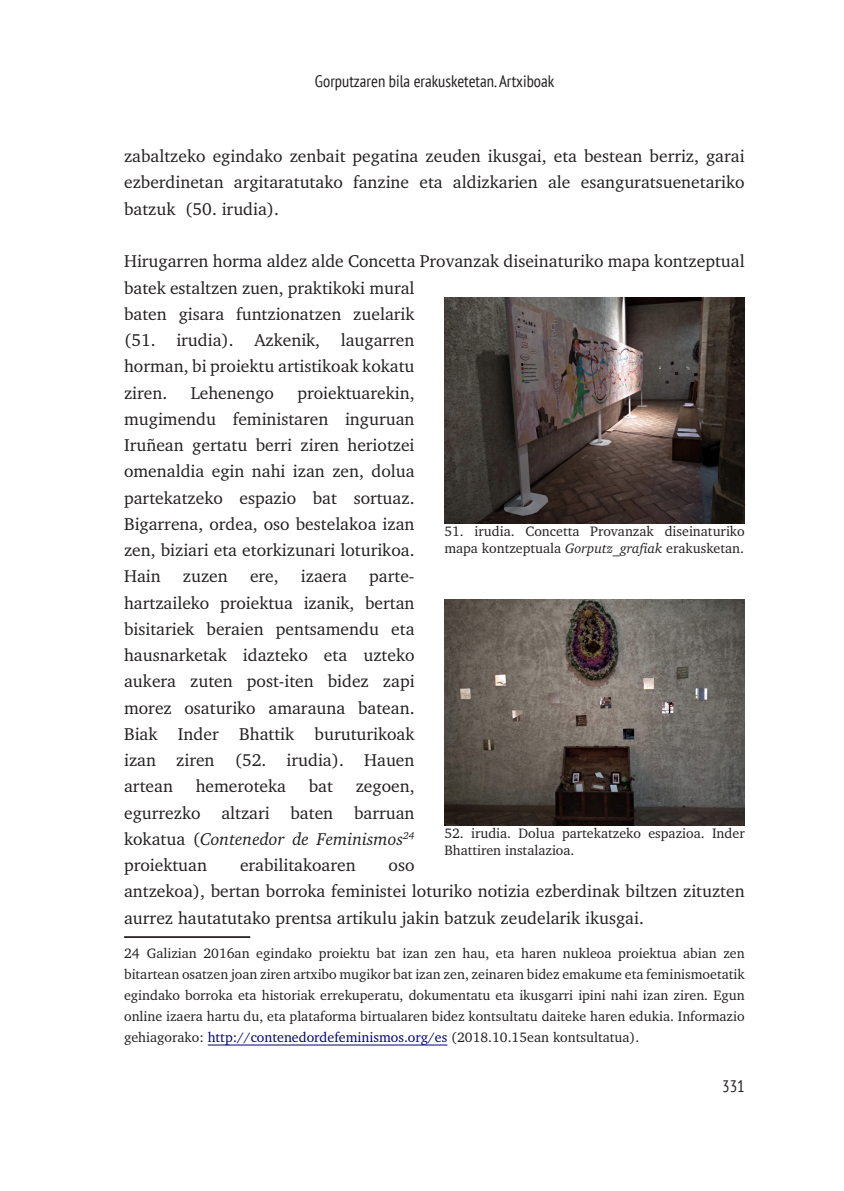
<style>
.page{position:relative;width:844px;height:1191px;background:#fff}
.page>*{position:absolute;margin:0;border:0;box-sizing:border-box;transform-origin:0 0}
.t1{font:17.5px/26.2px "Charter";color:#231f20;text-align:justify}
.t2{font:condensed 16.62px "PT Sans";color:#231f20}
.Orri_oina{font:14px/21px "Charter";color:#231f20}
.s1{font-style:italic}
.s2{color:#000080}
</style>
<div class="page">
<hr style="left:124px;top:936px;width:126px;height:2px;background:#231f20">
<hr style="left:208px;top:1044px;width:239px;height:1px;background:#000080">
<img style="left:444px;top:298px;width:300px;height:226px">
<img style="left:444px;top:599px;width:300px;height:226px">
<p class="t2" style="left:315px;top:71px;width:241px">Gorputzaren bila erakusketetan. Artxiboak</p>
<p class="t1" style="left:124px;top:143px;width:622px">zabaltzeko egindako zenbait pegatina zeuden ikusgai, eta bestean berriz, garai ezberdinetan argitaratutako fanzine eta aldizkarien ale esanguratsuenetariko batzuk (50. irudia).</p>
<p class="t1" style="left:124px;top:248px;width:622px;text-align:left">Hirugarren horma aldez alde Concetta Provanzak diseinaturiko mapa kontzeptual batek estaltzen zuen, praktikoki mural<br>baten gisara funtzionatzen zuelarik<br>(51. irudia). Azkenik, laugarren<br>horman, bi proiektu artistikoak kokatu<br>ziren.</p>
<p class="t1" style="left:124px;top:379px;width:292px;text-indent:173px">proiektuarekin, mugimendu feministaren inguruan Iruñean gertatu berri ziren heriotzei omenaldia egin nahi izan zen, dolua partekatzeko espazio bat sortuaz.<br>Bigarrena, ordea, oso bestelakoa izan zen, biziari eta etorkizunari loturikoa.<br>Hain</p>
<p class="t1" style="left:191px;top:379px;width:85px">Lehenengo</p>
<p class="Orri_oina" style="left:444px;top:523px;width:302px;line-height:16.8px">51. irudia. Concetta Provanzak diseinaturiko mapa kontzeptuala <span class="s1">Gorputz_grafiak</span> erakusketan.</p>
<p class="t1" style="left:183px;top:563px;width:46px">zuzen</p>
<p class="t1" style="left:250px;top:563px;width:30px">ere,</p>
<p class="t1" style="left:301px;top:563px;width:48px">izaera</p>
<p class="t1" style="left:124px;top:563px;width:292px;text-indent:245px">parte&shy;hartzaileko proiektua izanik, bertan bisitariek beraien pentsamendu eta hausnarketak idazteko eta uzteko aukera zuten post-iten bidez zapi morez osaturiko amarauna batean.<br>Biak Inder Bhattik buruturikoak izan ziren (52. irudia). Hauen artean</p>
<p class="t1" style="left:196px;top:773px;width:92px">hemeroteka</p>
<p class="t1" style="left:309px;top:773px;width:26px">bat</p>
<p class="t1" style="left:124px;top:773px;width:292px;text-indent:231px">zegoen, egurrezko altzari baten barruan kokatua (<span class="s1">Contenedor de Feminismos</span><sup>24 </sup>proiektuan</p>
<p class="Orri_oina" style="left:444px;top:824px;width:302px;line-height:16.8px">52. irudia. Dolua partekatzeko espazioa. Inder<br>Bhattiren instalazioa.</p>
<p class="t1" style="left:240px;top:851px;width:117px">erabilitakoaren</p>
<p class="t1" style="left:124px;top:851px;width:622px;text-align:left;text-indent:264px">oso<br>antzekoa), bertan borroka feministei loturiko notizia ezberdinak biltzen zituzten aurrez hautatutako prentsa artikulu jakin batzuk zeudelarik ikusgai.</p>
<p class="Orri_oina" style="left:124px;top:942px;width:622px;text-align:justify">24 Galizian 2016an egindako proiektu bat izan zen hau, eta haren nukleoa proiektua abian zen bitartean osatzen joan ziren artxibo mugikor bat izan zen, zeinaren bidez emakume eta feminismoetatik egindako borroka eta historiak errekuperatu, dokumentatu eta ikusgarri ipini nahi izan ziren. Egun online izaera hartu du, eta plataforma birtualaren bidez kontsultatu daiteke haren edukia. Informazio gehiagorako: <span class="s2">http://contenedordefeminismos.org/es</span> (2018.10.15ean kontsultatua).</p>
<p class="t2" style="left:722px;top:1075px;width:24px">331</p>
</div>
